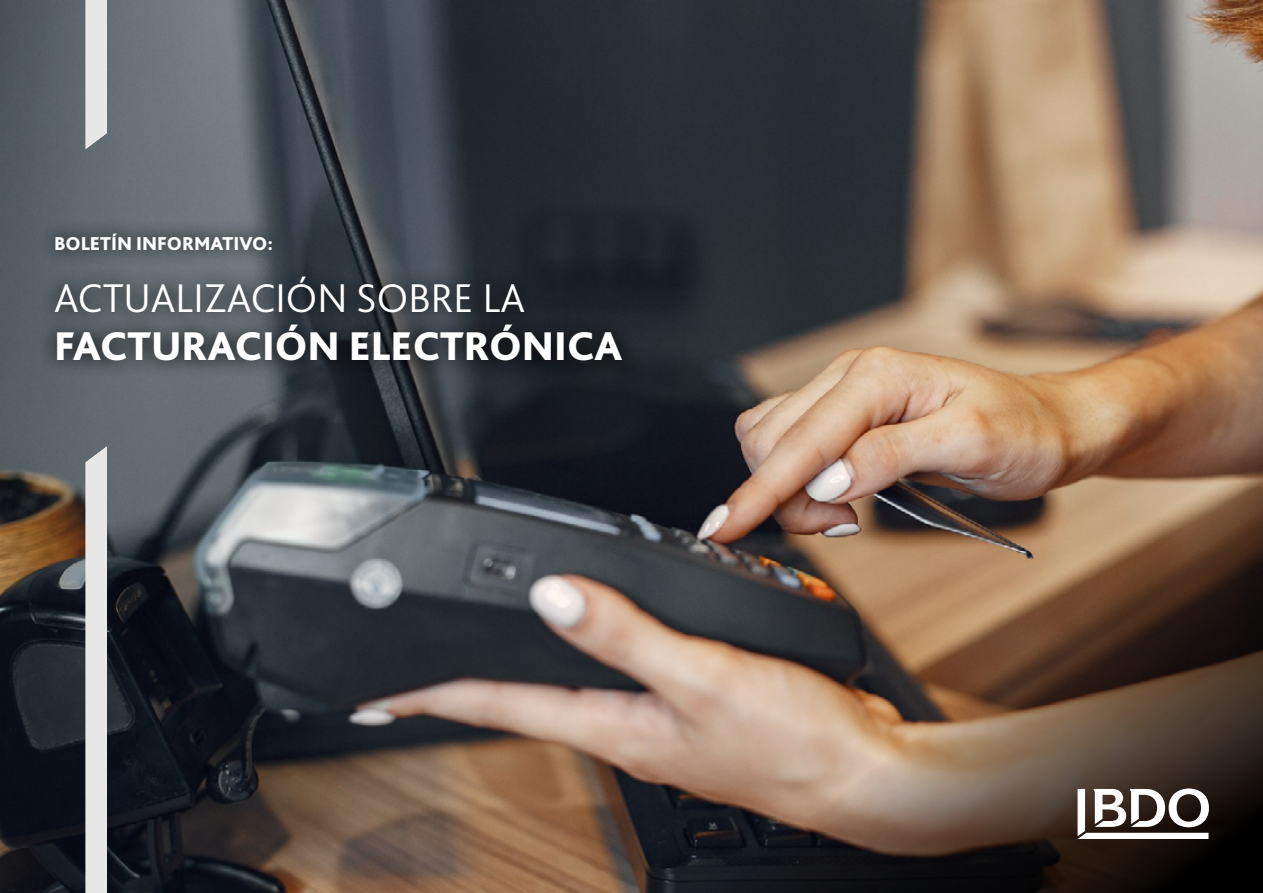
<style>
.page{position:relative;width:1263px;height:893px;background:#fff}
.page>*{position:absolute;margin:0;border:0;box-sizing:border-box;transform-origin:0 0}
.t1{font:800 42px "Bliss Pro";color:#fff}
.t2{font:300 42px "Bliss Pro";color:#fff}
.t3{font:800 19.5px "Bliss Pro";color:#fff}
</style>
<div class="page">
<img style="left:0;top:0;width:1263px;height:488px">
<img style="left:0;top:488px;width:1263px;height:405px">
<svg style="left:1077px;top:788px;width:132px;height:51px"></svg>
<div style="left:86px;top:0;width:21px;height:149px;background:#e7e7e7"></div>
<div style="left:86px;top:446px;width:21px;height:447px;background:#e7e7e7"></div>
<div style="left:39px;top:262px;width:599px;height:117px;background:#000;opacity:.9"></div>
<div style="left:38px;top:217px;width:249px;height:51px;background:#000;opacity:.9"></div>
<p class="t3" style="left:54px;top:231px;width:221px">BOLETÍN INFORMATIVO:</p>
<p class="t2" style="left:54px;top:272px;width:473px">ACTUALIZACIÓN SOBRE LA</p>
<p class="t1" style="left:54px;top:320px;width:570px">FACTURACIÓN ELECTRÓNICA</p>
</div>
